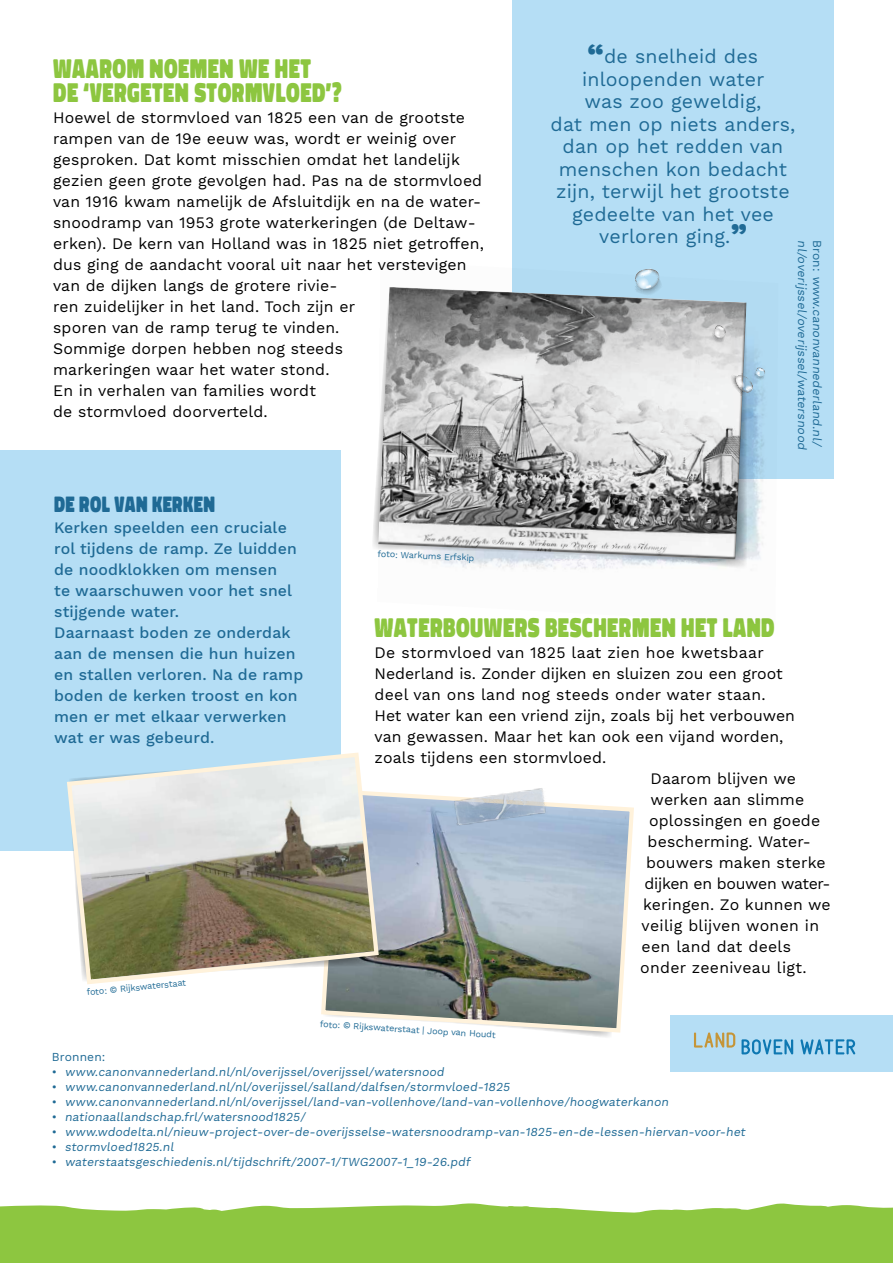
<style>
.page{position:relative;width:893px;height:1263px;background:#fff}
.page>*{position:absolute;margin:0;border:0;box-sizing:border-box;transform-origin:0 0}
.t1{font:25.5px/24px "Spot";letter-spacing:.02em;color:#8dc640}
.t2{font:21px "Spot";letter-spacing:.02em;color:#1f6a95}
.t3{font:19.5px/22.5px "Work Sans";letter-spacing:.01em;color:#1f6a95;text-align:center}
.t4{font:15.75px/21px "Work Sans";letter-spacing:.01em;color:#000}
.t5{font:500 15.75px/21px "Work Sans";letter-spacing:.01em;color:#1f6a95}
.t6{font:15.75px "Work Sans";letter-spacing:-.02em;color:#000}
.t7{font:12px/15px "Work Sans";letter-spacing:.01em;color:#1f6a95}
.t8{font:9px "Work Sans";color:#1f6a95}
.s1{font-weight:900;font-size:27px}
</style>
<div class="page">
<svg style="left:0;top:1203px;width:893px;height:60px;background:#95ca4e"></svg>
<img style="left:321px;top:792px;width:313px;height:243px">
<img style="left:433px;top:788px;width:127px;height:42px">
<div style="left:0;top:450px;width:340px;height:400px;background:#b5def5"></div>
<div style="left:512px;top:0;width:321px;height:478px;background:#b5def5"></div>
<img style="left:748px;top:347px;width:30px;height:213px">
<svg style="left:373px;top:506px;width:373px;height:64px"></svg>
<svg style="left:376px;top:287px;width:372px;height:275px;background:#b1b3b4"></svg>
<svg style="left:633px;top:268px;width:31px;height:30px"></svg>
<svg style="left:711px;top:322px;width:15px;height:22px"></svg>
<svg style="left:728px;top:366px;width:38px;height:30px"></svg>
<div style="left:671px;top:1016px;width:222px;height:56px;background:#b5def5"></div>
<svg style="left:694px;top:1032px;width:41px;height:16px"></svg>
<svg style="left:741px;top:1039px;width:52px;height:16px"></svg>
<svg style="left:800px;top:1039px;width:56px;height:16px"></svg>
<svg style="left:65px;top:750px;width:316px;height:237px"></svg>
<h1 class="t1" style="left:53px;top:59px;width:290px">WAAROM NOEMEN WE HET<br>DE ‘VERGETEN STORMVLOED’?</h1>
<p class="t4" style="left:53px;top:108px;width:432px">Hoewel de stormvloed van 1825 een van de grootste rampen van de 19e eeuw was, wordt er weinig over gesproken. Dat komt misschien omdat het landelijk gezien geen grote gevolgen had. Pas na de stormvloed van 1916 kwam namelijk de Afsluitdijk en na de water&shy;snoodramp van 1953 grote waterkeringen (de Deltaw&shy;erken). De kern van Holland was in 1825 niet getroffen, dus ging de aandacht vooral uit naar het verstevigen van de dijken langs de grotere rivie-<br>ren zuidelijker in het land. Toch zijn er<br>sporen van de ramp terug te vinden.<br>Sommige dorpen hebben nog steeds<br>markeringen waar het water stond.<br>En in verhalen van families wordt<br>de stormvloed doorverteld.</p>
<p class="t3" style="left:551px;top:46px;width:246px"><span class="s1">“</span>de snelheid des inloopenden water<br>was zoo geweldig,<br>dat men op niets anders, dan op het redden van menschen kon bedacht zijn, terwijl het grootste gedeelte van het vee verloren ging.<span class="s1">”</span></p>
<p class="t7" style="left:824px;top:240px;width:213px;rotate:90deg">B ro n : www.canonvannederland.nl/ nl/overijssel/overijssel/watersnood</p>
<h2 class="t2" style="left:54px;top:495px;width:162px">DE ROL VAN KERKEN</h2>
<p class="t5" style="left:54px;top:518px;width:251px">Kerken speelden een cruciale rol tijdens de ramp. Ze luidden de noodklokken om mensen<br>te waarschuwen voor het snel stijgende water.<br>Daarnaast boden ze onderdak aan de mensen die hun huizen en stallen verloren. Na de ramp boden de kerken troost en kon men er met elkaar verwerken wat er was gebeurd.</p>
<p class="t8" style="left:86px;top:987px;width:101px;rotate:-6deg">foto: © Rijkswaterstaat</p>
<p class="t8" style="left:378px;top:549px;width:98px;rotate:2deg">foto: Warkums Erfskip</p>
<h1 class="t1" style="left:375px;top:618px;width:401px">WATERBOUWERS BESCHERMEN HET LAND</h1>
<p class="t4" style="left:375px;top:643px;width:391px">De stormvloed van 1825 laat zien hoe kwetsbaar</p>
<p class="t4" style="left:375px;top:664px;width:410px">Nederland is. Zonder dijken en sluizen zou een groot</p>
<p class="t4" style="left:375px;top:685px;width:393px">deel van ons land nog steeds onder water staan.</p>
<p class="t4" style="left:375px;top:706px;width:422px">Het water kan een vriend zijn, zoals bij het verbouwen</p>
<p class="t4" style="left:375px;top:727px;width:410px">van gewassen. Maar het kan ook een vijand worden,</p>
<p class="t4" style="left:375px;top:748px;width:233px">zoals tijdens een stormvloed.</p>
<p class="t4" style="left:651px;top:769px;width:147px">Daarom blijven we</p>
<p class="t4" style="left:651px;top:790px;width:155px">werken aan slimme</p>
<p class="t4" style="left:649px;top:811px;width:173px">oplossingen en goede</p>
<p class="t4" style="left:648px;top:832px;width:165px">bescherming. Water-</p>
<p class="t4" style="left:646px;top:853px;width:181px">bouwers maken sterke</p>
<p class="t6" style="left:645px;top:875px;width:187px">dijken en bouwen water-</p>
<p class="t4" style="left:643px;top:895px;width:189px">keringen. Zo kunnen we</p>
<p class="t4" style="left:642px;top:916px;width:179px">veilig blijven wonen in</p>
<p class="t4" style="left:642px;top:937px;width:151px">een land dat deels</p>
<p class="t4" style="left:640px;top:958px;width:168px">onder zeeniveau ligt.</p>
<p class="t8" style="left:320px;top:1018px;width:178px;rotate:4deg">foto: © Rijkswaterstaat | Joop van Houdt</p>
<p class="t7" style="left:52px;top:1050px;width:55px">Bronnen:</p>
<p class="t7" style="left:52px;top:1065px;width:396px">• www.canonvannederland.nl/nl/overijssel/overijssel/watersnood</p>
<p class="t7" style="left:52px;top:1080px;width:461px">• www.canonvannederland.nl/nl/overijssel/salland/dalfsen/stormvloed-1825</p>
<p class="t7" style="left:52px;top:1095px;width:620px">• www.canonvannederland.nl/nl/overijssel/land-van-vollenhove/land-van-vollenhove/hoogwaterkanon</p>
<p class="t7" style="left:52px;top:1110px;width:257px">• nationaallandschap.frl/watersnood1825/</p>
<p class="t7" style="left:52px;top:1125px;width:697px">• www.wdodelta.nl/nieuw-project-over-de-overijsselse-watersnoodramp-van-1825-en-de-lessen-hiervan-voor-het</p>
<p class="t7" style="left:52px;top:1140px;width:125px">• stormvloed1825.nl</p>
<p class="t7" style="left:52px;top:1155px;width:422px">• waterstaatsgeschiedenis.nl/tijdschrift/2007-1/TWG2007-1_19-26.pdf</p>
</div>
